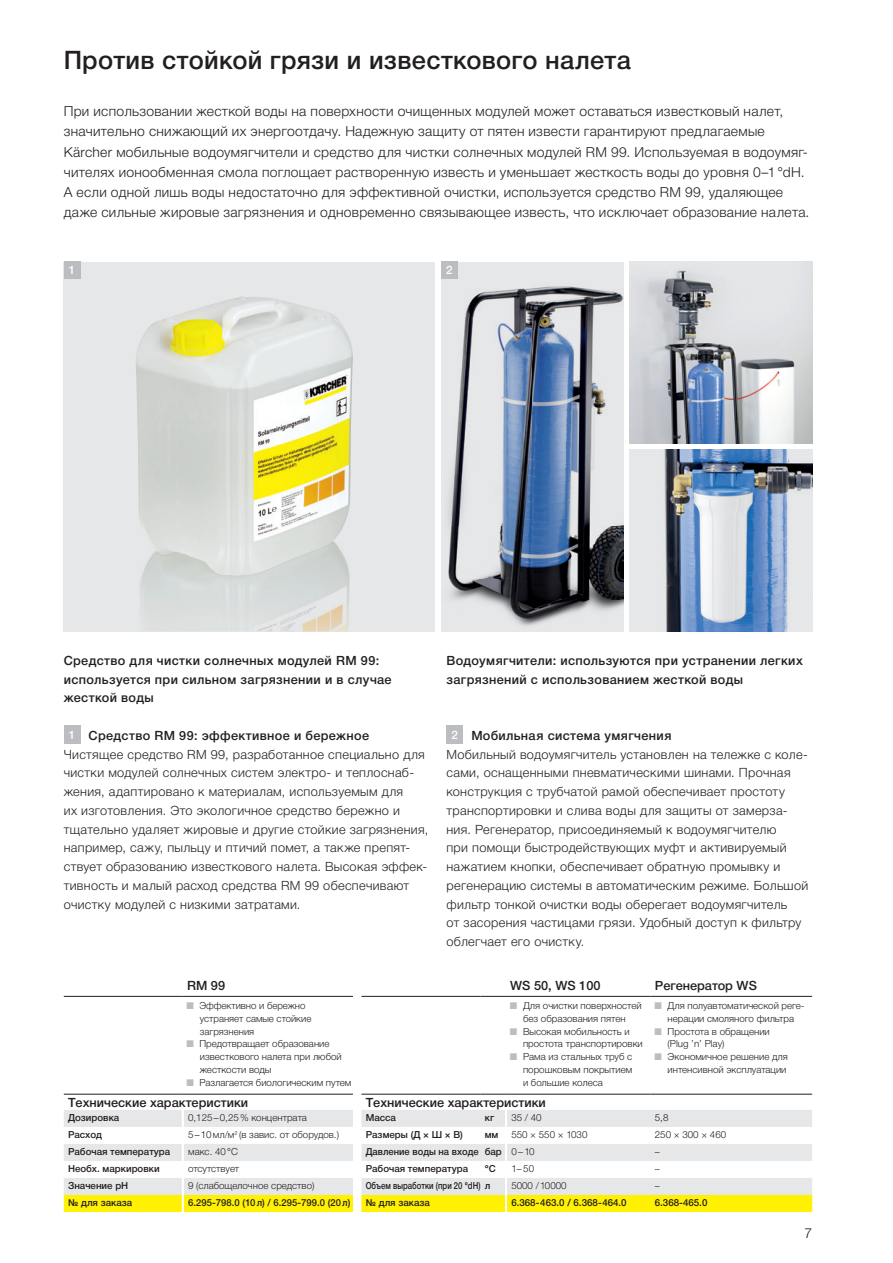
<style>
.page{position:relative;width:893px;height:1263px;background:#fff}
.page>*{position:absolute;margin:0;border:0;box-sizing:border-box;transform-origin:0 0}
.t1{font:500 25.5px "Helvetica Neue Cyr";letter-spacing:.01em;color:#231f20}
.t2{font:300 13.8px/20.2px "Helvetica Neue Cyr";letter-spacing:.02em;color:#231f20}
.t3{font:300 13.8px "Helvetica Neue LT Pro";color:#231f20}
.t4{font:300 12.75px/18.8px "Helvetica Neue Cyr";letter-spacing:.025em;color:#231f20}
.t5{font:500 12.75px/18.8px "Helvetica Neue Cyr";letter-spacing:.025em;color:#231f20}
.t6{font:500 12.75px "Helvetica Neue Cyr";color:#231f20}
.t7{font:500 12.75px "Helvetica Neue LT Pro";color:#231f20}
.t8{font:500 11.7px "Helvetica Neue LT Pro";color:#fff}
.t9{font:300 9.75px/12.8px "Helvetica Neue Cyr";color:#231f20}
.t10{font:500 9.75px "Helvetica Neue Cyr";color:#231f20}
.t11{font:300 9.75px "Helvetica Neue LT Pro";color:#231f20}
.t12{font:500 9.75px "Helvetica Neue LT Pro";color:#231f20}
.t13{font:500 9.75px "Helvetica Neue Cyr";color:#231f20;scale:.8 1}
.s1{font-family:"Helvetica Neue LT Pro"}
.s2{font-family:"Helvetica Neue LT Pro";font-weight:500;font-size:11.7px;color:#fff}
.s3{font-weight:500}
.s4{font-family:"Helvetica Neue LT Pro";font-weight:300}
</style>
<div class="page">
<div style="left:64px;top:261px;width:371px;height:370px;background:#e6e7e9"></div>
<img style="left:441px;top:266px;width:182px;height:365px">
<div style="left:441px;top:261px;width:17px;height:18px;background:#bcbdc0"></div>
<img style="left:630px;top:261px;width:182px;height:182px">
<img style="left:630px;top:450px;width:182px;height:181px">
<div style="left:64px;top:261px;width:16px;height:18px;background:#bcbdc0"></div>
<img style="left:140px;top:576px;width:210px;height:55px">
<img style="left:136px;top:296px;width:217px;height:280px">
<div style="left:64px;top:726px;width:16px;height:18px;background:#bcbdc0"></div>
<div style="left:446px;top:726px;width:17px;height:18px;background:#bcbdc0"></div>
<hr style="left:64px;top:996px;width:119px;height:1px;background:#231f20">
<hr style="left:183px;top:996px;width:170px;height:1px;background:#231f20">
<hr style="left:64px;top:1094px;width:119px;height:1px;background:#231f20">
<hr style="left:183px;top:1094px;width:170px;height:1px;background:#231f20">
<svg style="left:64px;top:1110px;width:289px;height:102px"></svg>
<hr style="left:361px;top:996px;width:119px;height:1px;background:#231f20">
<hr style="left:506px;top:996px;width:145px;height:1px;background:#231f20">
<hr style="left:651px;top:996px;width:161px;height:1px;background:#231f20">
<hr style="left:361px;top:1094px;width:119px;height:1px;background:#231f20">
<svg style="left:480px;top:1094px;width:26px;height:1px"></svg>
<hr style="left:506px;top:1094px;width:145px;height:1px;background:#231f20">
<hr style="left:651px;top:1094px;width:161px;height:1px;background:#231f20">
<svg style="left:361px;top:1110px;width:451px;height:102px"></svg>
<svg style="left:480px;top:996px;width:37px;height:1px"></svg>
<h1 class="t1" style="left:64px;top:46px;width:569px">Против стойкой грязи и известкового налета</h1>
<p class="t2" style="left:64px;top:101px;width:747px">При использовании жесткой воды на поверхности очищенных модулей может оставаться известковый налет, значительно снижающий их энергоотдачу. Надежную защиту от пятен извести гарантируют предлагаемые <span class="s1">Kärcher</span> мобильные водоумягчители и средство для чистки солнечных модулей RM 99. Используемая в водоумяг&shy;чителях ионообменная смола поглощает растворенную известь и уменьшает жесткость воды до уровня 0–1 °dH.<br>А если одной лишь воды недостаточно для эффективной очистки, используется средство RM 99, удаляющее даже сильные жировые загрязнения и одновременно связывающее известь, что исключает образование налета.</p>
<p class="t8" style="left:69px;top:263px;width:8px">21</p>
<p class="t8" style="left:446px;top:263px;width:8px">2</p>
<p class="t5" style="left:64px;top:651px;width:329px">Средство для чистки солнечных модулей RM 99: используется при сильном загрязнении и в случае жесткой воды</p>
<p class="t4" style="left:64px;top:726px;width:366px;text-indent:5px"><span class="s2">1</span> <span class="s3">Средство RM 99: эффективное и бережное </span>Чистящее средство RM 99, разработанное специально для чистки модулей солнечных систем электро- и теплоснаб&shy;жения, адаптировано к материалам, используемым для<br>их изготовления. Это экологичное средство бережно и тщательно удаляет жировые и другие стойкие загрязнения, например, сажу, пыльцу и птичий помет, а также препят&shy;ствует образованию известкового налета. Высокая эффек&shy;тивность и малый расход средства RM 99 обеспечивают очистку модулей с низкими затратами.</p>
<p class="t5" style="left:446px;top:651px;width:358px">Водоумягчители: используются при устранении легких загрязнений с использованием жесткой воды</p>
<p class="t4" style="left:446px;top:726px;width:363px;text-indent:5px"><span class="s2">2</span> <span class="s3">Мобильная система умягчения<br></span>Мобильный водоумягчитель установлен на тележке с коле&shy;сами, оснащенными пневматическими шинами. Прочная конструкция с трубчатой рамой обеспечивает простоту транспортировки и слива воды для защиты от замерза&shy;ния. Регенератор, присоединяемый к водоумягчителю<br>при помощи быстродействующих муфт и активируемый нажатием кнопки, обеспечивает обратную промывку и регенерацию системы в автоматическим режиме. Большой фильтр тонкой очистки воды оберегает водоумягчитель<br>от засорения частицами грязи. Удобный доступ к фильтру облегчает его очистку.</p>
<p class="t7" style="left:187px;top:978px;width:40px">RM 99</p>
<p class="t9" style="left:199px;top:999px;width:154px">Эффективно и бережно устраняет самые стойкие загрязнения<br>Предотвращает образование известкового налета при любой жесткости воды<br>Разлагается биологическим путем</p>
<p class="t6" style="left:68px;top:1095px;width:182px">Технические характеристики</p>
<p class="t10" style="left:68px;top:1112px;width:53px">Дозировка</p>
<p class="t9" style="left:188px;top:1111px;width:120px">0,125 – 0,25 % концентрата</p>
<p class="t10" style="left:68px;top:1129px;width:35px">Расход</p>
<p class="t9" style="left:188px;top:1128px;width:152px">5 – 10 мл/м<sup>2</sup> (в завис. от оборудов.)</p>
<p class="t10" style="left:68px;top:1146px;width:104px">Рабочая температура</p>
<p class="t9" style="left:188px;top:1145px;width:51px">макс. <span class="s1">40</span> °C</p>
<p class="t10" style="left:68px;top:1163px;width:93px">Необх. маркировки</p>
<p class="t9" style="left:188px;top:1162px;width:53px">отсутствует</p>
<p class="t10" style="left:68px;top:1180px;width:62px">Значение pH</p>
<p class="t9" style="left:188px;top:1179px;width:128px">9 (слабощелочное средство)</p>
<p class="t10" style="left:68px;top:1197px;width:66px">№ для заказа</p>
<p class="t10" style="left:188px;top:1197px;width:164px">6.295-798.0 (10 л) / 6.295-799.0 (20 л)</p>
<p class="t7" style="left:510px;top:978px;width:92px">WS 50, WS 100</p>
<p class="t6" style="left:655px;top:978px;width:104px">Регенератор WS</p>
<p class="t9" style="left:523px;top:999px;width:121px">Для очистки поверхностей без образования пятен<br>Высокая мобильность и простота транспортировки<br>Рама из стальных труб с порошковым покрытием<br>и большие колеса</p>
<p class="t9" style="left:668px;top:999px;width:138px">Для полуавтоматической реге&shy;нерации смоляного фильтра<br>Простота в обращении<br>(Plug ’n’ Play)<br>Экономичное решение для интенсивной эксплуатации</p>
<p class="t6" style="left:366px;top:1095px;width:182px">Технические характеристики</p>
<p class="t10" style="left:366px;top:1112px;width:32px">Масса</p>
<p class="t10" style="left:485px;top:1112px;width:11px">кг</p>
<p class="t11" style="left:511px;top:1112px;width:32px">35 / 40</p>
<p class="t11" style="left:655px;top:1112px;width:15px">5,8</p>
<p class="t10" style="left:366px;top:1129px;width:99px">Размеры (Д <span class="s1">×</span> Ш <span class="s1">×</span> В)</p>
<p class="t10" style="left:485px;top:1129px;width:15px">мм</p>
<p class="t11" style="left:511px;top:1129px;width:78px">550 × 550 × 1030</p>
<p class="t11" style="left:655px;top:1129px;width:73px">250 × 300 × 460</p>
<p class="t10" style="left:366px;top:1146px;width:171px">Давление воды на входе бар <span class="s4">0 – 10</span></p>
<p class="t11" style="left:655px;top:1146px;width:6px">–</p>
<p class="t10" style="left:366px;top:1163px;width:104px">Рабочая температура</p>
<p class="t10" style="left:485px;top:1163px;width:12px">°C</p>
<p class="t11" style="left:511px;top:1163px;width:24px">1– 50</p>
<p class="t11" style="left:655px;top:1163px;width:6px">–</p>
<p class="t13" style="left:366px;top:1180px;width:157px">Объем выработки (при 20 °dH) л</p>
<p class="t11" style="left:511px;top:1180px;width:57px">5000 / 10000</p>
<p class="t11" style="left:655px;top:1180px;width:6px">–</p>
<p class="t10" style="left:366px;top:1197px;width:66px">№ для заказа</p>
<p class="t12" style="left:511px;top:1197px;width:117px">6.368-463.0 / 6.368-464.0</p>
<p class="t12" style="left:655px;top:1197px;width:54px">6.368-465.0</p>
<p class="t3" style="left:804px;top:1224px;width:9px">7</p>
</div>
